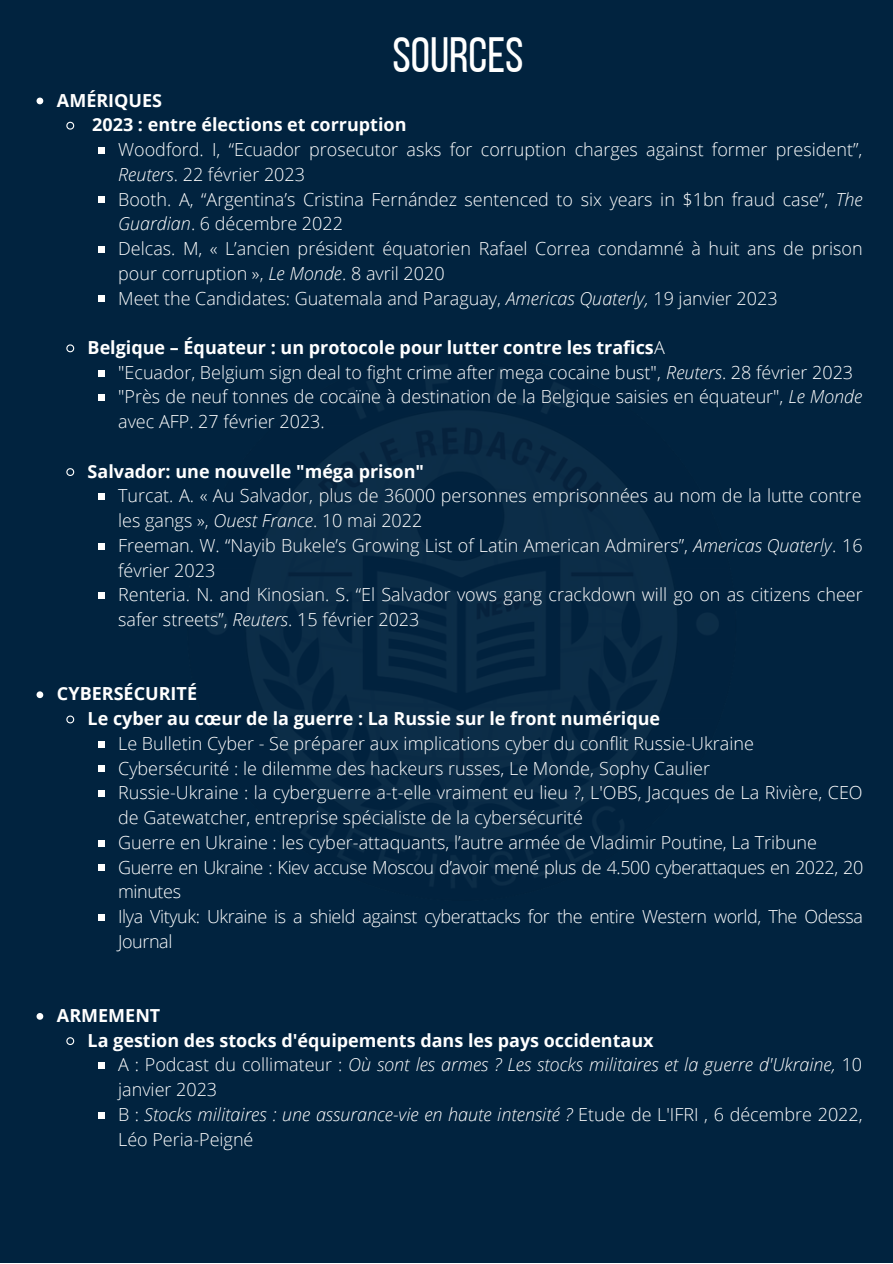
<style>
.page{position:relative;width:893px;height:1264px;background:#fff}
.page>*{position:absolute;margin:0;border:0;box-sizing:border-box;transform-origin:0 0}
.t1{font:49.5px "Bebas Neue";color:#fff}
.t2{font:300 18px/24.8px "Open Sans";color:#fff}
.t3{font:700 18px/24.8px "Open Sans";color:#fff}
.t4{font:italic 300 18px "Open Sans";color:#fff}
.s1{font-style:italic}
.s2{font-weight:700}
.s3{font-style:normal}
</style>
<div class="page">
<div style="left:0;top:0;width:892px;height:1262px;background:#01233f"></div>
<img style="left:206px;top:365px;width:512px;height:522px">
<svg style="left:37px;top:98px;width:6px;height:6px"></svg>
<svg style="left:66px;top:121px;width:9px;height:9px"></svg>
<div style="left:98px;top:147px;width:7px;height:7px;background:#fff"></div>
<div style="left:98px;top:196px;width:7px;height:7px;background:#fff"></div>
<div style="left:98px;top:246px;width:7px;height:7px;background:#fff"></div>
<div style="left:98px;top:295px;width:7px;height:7px;background:#fff"></div>
<svg style="left:66px;top:344px;width:9px;height:9px"></svg>
<div style="left:98px;top:370px;width:7px;height:6px;background:#fff"></div>
<div style="left:98px;top:394px;width:7px;height:7px;background:#fff"></div>
<svg style="left:66px;top:468px;width:9px;height:8px"></svg>
<div style="left:98px;top:493px;width:7px;height:7px;background:#fff"></div>
<div style="left:98px;top:543px;width:7px;height:6px;background:#fff"></div>
<div style="left:98px;top:592px;width:7px;height:7px;background:#fff"></div>
<svg style="left:37px;top:691px;width:6px;height:7px"></svg>
<svg style="left:66px;top:715px;width:9px;height:9px"></svg>
<div style="left:98px;top:740px;width:7px;height:7px;background:#fff"></div>
<div style="left:98px;top:765px;width:7px;height:7px;background:#fff"></div>
<div style="left:98px;top:790px;width:7px;height:7px;background:#fff"></div>
<div style="left:98px;top:839px;width:7px;height:7px;background:#fff"></div>
<div style="left:98px;top:864px;width:7px;height:7px;background:#fff"></div>
<div style="left:98px;top:914px;width:7px;height:6px;background:#fff"></div>
<svg style="left:37px;top:1013px;width:6px;height:6px"></svg>
<svg style="left:66px;top:1037px;width:9px;height:8px"></svg>
<div style="left:98px;top:1062px;width:7px;height:7px;background:#fff"></div>
<div style="left:98px;top:1111px;width:7px;height:7px;background:#fff"></div>
<h1 class="t1" style="left:392px;top:35px;width:133px">SOURCES</h1>
<p class="t3" style="left:92px;top:87px;width:316px;text-indent:-35px">AMÉRIQUES<br>2023 : entre élections et corruption</p>
<p class="t2" style="left:118px;top:137px;width:745px">Woodford. I, “Ecuador prosecutor asks for corruption charges against former president”, <span class="s1">Reuters</span>. 22 février 2023<br>Booth. A, “Argentina’s Cristina Fernández sentenced to six years in $1bn fraud case”, <span class="s1">The Guardian</span>. 6 décembre 2022<br>Delcas. M, « L’ancien président équatorien Rafael Correa condamné à huit ans de prison pour corruption », <span class="s1">Le Monde</span>. 8 avril 2020<br>Meet the Candidates: Guatemala and Paraguay, <span class="s1">Americas Quaterly,</span> 19 janvier 2023</p>
<p class="t2" style="left:118px;top:334px;width:745px;text-indent:-31px"><span class="s2">Belgique – Équateur : un protocole pour lutter contre les trafics</span>A<br>"Ecuador, Belgium sign deal to fight crime after mega cocaine bust", <span class="s1">Reuters</span>. 28 février 2023 "Près de neuf tonnes de cocaïne à destination de la Belgique saisies en équateur", <span class="s1">Le Monde </span>avec AFP. 27 février 2023.</p>
<p class="t3" style="left:88px;top:458px;width:338px">Salvador: une nouvelle "méga prison"</p>
<p class="t2" style="left:118px;top:483px;width:746px">Turcat. A. « Au Salvador, plus de 36000 personnes emprisonnées au nom de la lutte contre les gangs », <span class="s1">Ouest France</span>. 10 mai 2022<br>Freeman. W. “Nayib Bukele’s Growing List of Latin American Admirers”, <span class="s1">Americas Quaterly</span>. 16 février 2023<br>Renteria. N. and Kinosian. S. “El Salvador vows gang crackdown will go on as citizens cheer safer streets”, <span class="s1">Reuters</span>. 15 février 2023</p>
<p class="t3" style="left:88px;top:681px;width:574px;text-indent:-31px">CYBERSÉCURITÉ<br>Le cyber au cœur de la guerre : La Russie sur le front numérique</p>
<p class="t2" style="left:118px;top:730px;width:746px">Le Bulletin Cyber - Se préparer aux implications cyber du conflit Russie-Ukraine Cybersécurité : le dilemme des hackeurs russes, Le Monde, Sophy Caulier<br>Russie-Ukraine : la cyberguerre a-t-elle vraiment eu lieu ?, L'OBS, Jacques de La Rivière, CEO de Gatewatcher, entreprise spécialiste de la cybersécurité<br>Guerre en Ukraine : les cyber-attaquants, l’autre armée de Vladimir Poutine, La Tribune Guerre en Ukraine : Kiev accuse Moscou d’avoir mené plus de 4.500 cyberattaques en 2022, 20 minutes<br>Ilya Vityuk: Ukraine is a shield against cyberattacks for the entire Western world, The Odessa Journal</p>
<p class="t3" style="left:57px;top:1002px;width:105px">ARMEMENT</p>
<p class="t3" style="left:88px;top:1027px;width:567px">La gestion des stocks d'équipements dans les pays occidentaux</p>
<p class="t4" style="left:118px;top:1052px;width:745px"><span class="s3">A : Podcast du collimateur :</span> Où sont les armes ? Les stocks militaires et la guerre d'Ukraine, <span class="s3">10</span></p>
<p class="t2" style="left:118px;top:1076px;width:100px">janvier 2023</p>
<p class="t4" style="left:118px;top:1101px;width:745px"><span class="s3">B :</span> Stocks militaires : une assurance-vie en haute intensité ? <span class="s3">Etude de L'IFRI , 6 décembre 2022,</span></p>
<p class="t2" style="left:118px;top:1126px;width:137px">Léo Peria-Peigné</p>
</div>
